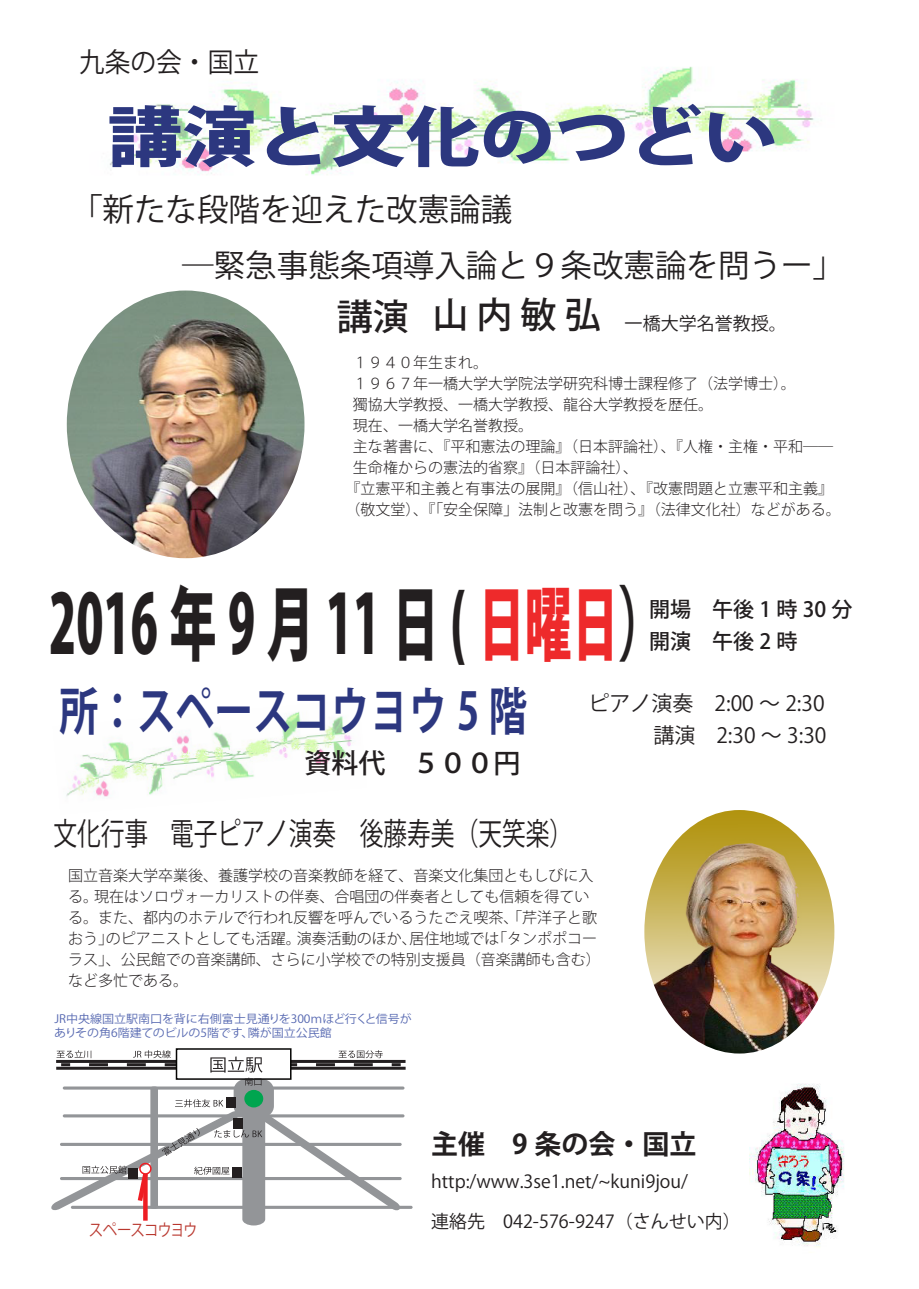
<style>
.page{position:relative;width:919px;height:1289px;background:#fff}
.page>*{position:absolute;margin:0;border:0;box-sizing:border-box;transform-origin:0 0}
.t1{font:800 80.85px "Koz Go Pr 6 N";color:#231f20;scale:.58 1}
.t2{font:800 65.1px "Koz Go Pr 6 N";color:#2c377f;scale:1.14 1}
.t3{font:700 51.3px "Koz Go Pr 6 N";color:#2c377f;scale:.76 1}
.t4{font:500 36px "Koz Go Pr 6 N";color:#231f20}
.t5{font:31.5px/55.2px "Koz Go Pr 6 N";color:#231f20}
.t6{font:31.05px "Koz Go Pr 6 N";color:#231f20;scale:.76 1}
.t7{font:700 27px "Koz Go Pr 6 N";color:#231f20}
.t8{font:500 27px "Koz Go Pr 6 N";color:#231f20}
.t9{font:27px "Koz Go Pr 6 N";color:#231f20;scale:.95 1}
.t10{font:21px "Koz Go Pr 6 N";color:#231f20}
.t11{font:500 21px/31.5px "Koz Go Pr 6 N";color:#231f20}
.t12{font:18px "Koz Go Pr 6 N";color:#231f20}
.t13{font:16.5px "Koz Go Pr 6 N";letter-spacing:-.07em;color:#b9372e;scale:.88 1}
.t14{font:300 15px/21px "Koz Go Pr 6 N";color:#231f20}
.t15{font:11.4px/13.8px "Koz Go Pr 6 N";color:#5668b1;scale:1.05 1}
.s1{color:#ee2a2b}
</style>
<div class="page">
<img style="left:749px;top:1083px;width:96px;height:164px">
<img style="left:66px;top:712px;width:287px;height:85px">
<img style="left:109px;top:66px;width:706px;height:109px">
<img style="left:67px;top:290px;width:237px;height:268px">
<hr style="left:56px;top:1059px;width:349px;height:3px;background:#231f20">
<hr style="left:56px;top:1066px;width:349px;height:3px;background:#231f20">
<hr style="left:63px;top:1086px;width:341px;height:3px;background:#939598;border-radius:2px">
<div style="left:176px;top:1048px;width:115px;height:31px;background:#434242"></div>
<hr style="left:63px;top:1114px;width:341px;height:3px;background:#939598;border-radius:2px">
<hr style="left:71px;top:1205px;width:341px;height:3px;background:#939598;border-radius:2px">
<svg style="left:51px;top:1050px;width:350px;height:175px"></svg>
<img style="left:644px;top:810px;width:190px;height:243px">
<h3 class="t9" style="left:79px;top:47px;width:191px">九条の会・国立</h3>
<h2 class="t2" style="left:108px;top:100px;width:589px">講演と文化のつどい</h2>
<h3 class="t5" style="left:182px;top:183px;width:663px;text-indent:-111px">「新たな段階を迎えた改憲論議<br>―緊急事態条項導入論と９条改憲論を問うー」</h3>
<h3 class="t4" style="left:337px;top:295px;width:265px">講演 山 内 敏 弘</h3>
<p class="t12" style="left:624px;top:313px;width:163px">一橋大学名誉教授。</p>
<p class="t14" style="left:353px;top:352px;width:136px">１９４０年生まれ。</p>
<p class="t14" style="left:353px;top:373px;width:444px">１９６７年一橋大学大学院法学研究科博士課程修了（法学博士）。</p>
<p class="t14" style="left:353px;top:394px;width:361px">獨協大学教授、一橋大学教授、龍谷大学教授を歴任。</p>
<p class="t14" style="left:353px;top:415px;width:181px">現在、一橋大学名誉教授。</p>
<p class="t14" style="left:353px;top:436px;width:481px">主な著書に、『平和憲法の理論』（日本評論社）、『人権・主権・平和――</p>
<p class="t14" style="left:353px;top:457px;width:286px">生命権からの憲法的省察』（日本評論社）、</p>
<p class="t14" style="left:345px;top:478px;width:489px">『立憲平和主義と有事法の展開』（信山社）、『改憲問題と立憲平和主義』</p>
<p class="t14" style="left:345px;top:499px;width:496px">（敬文堂）、『「安全保障」法制と改憲を問う』（法律文化社）などがある。</p>
<h1 class="t1" style="left:49px;top:578px;width:1064px">2016 年 9 月 11 日 ( <span class="s1">日曜日</span>）</h1>
<h3 class="t11" style="left:649px;top:594px;width:205px">開場　午後 1 時 30 分開演　午後 2 時</h3>
<h3 class="t3" style="left:59px;top:682px;width:617px">所：スペースコウヨウ 5 階</h3>
<h3 class="t8" style="left:304px;top:747px;width:218px">資料代　５００円</h3>
<h3 class="t10" style="left:588px;top:691px;width:238px">ピアノ演奏　2:00 ～ 2:30</h3>
<h3 class="t10" style="left:653px;top:723px;width:175px">講演　2:30 ～ 3:30</h3>
<h3 class="t6" style="left:53px;top:816px;width:701px">文化行事 電子ピアノ演奏　後藤寿美（天笑楽）　</h3>
<p class="t14" style="left:68px;top:865px;width:534px">国立音楽大学卒業後、養護学校の音楽教師を経て、音楽文化集団ともしびに入る。現在はソロヴォーカリストの伴奏、合唱団の伴奏者としても信頼を得ている。また、都内のホテルで行われ反響を呼んでいるうたごえ喫茶、「芹洋子と歌おう」のピアニストとしても活躍。演奏活動のほか、居住地域では「タンポポコーラス」、公民館での音楽講師、さらに小学校での特別支援員（音楽講師も含む）など多忙である。</p>
<p class="t15" style="left:54px;top:1012px;width:342px">JR中央線国立駅南口を背に右側富士見通りを300ｍほど行くと信号がありその角6階建てのビルの5階です、隣が国立公民館</p>
<p class="t13" style="left:89px;top:1220px;width:125px">スペースコウヨウ</p>
<h3 class="t7" style="left:431px;top:1128px;width:267px">主催　9 条の会・国立</h3>
<p class="t12" style="left:431px;top:1171px;width:258px">http:/www.3se1.net/~kuni9jou/</p>
<p class="t12" style="left:431px;top:1211px;width:311px">連絡先　042-576-9247（さんせい内）</p>
</div>
